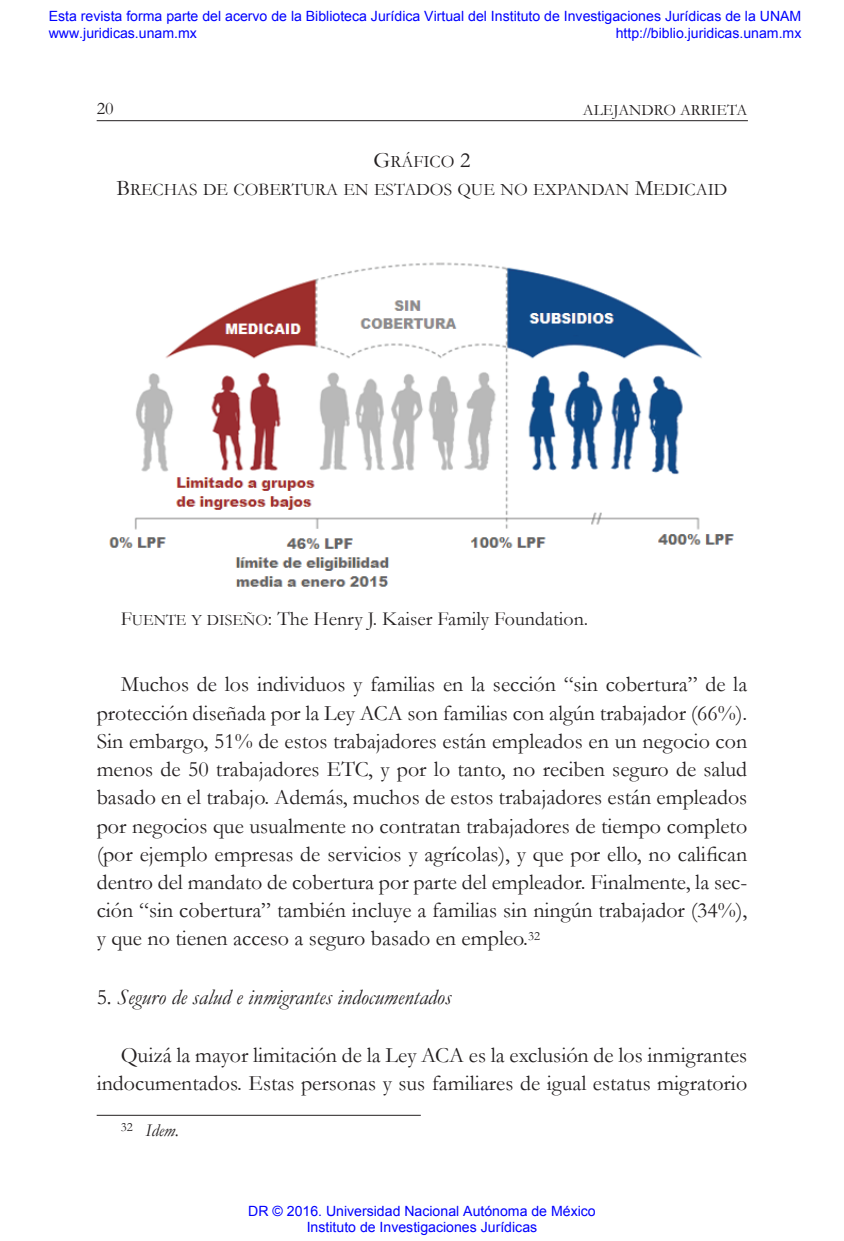
<style>
.page{position:relative;width:844px;height:1241px;background:#fff}
.page>*{position:absolute;margin:0;border:0;box-sizing:border-box;transform-origin:0 0}
.t1{font:22px/28.2px "Garamond";color:#231f20;text-align:justify}
.t2{font:italic 22px "Garamond";color:#231f20}
.t3{font:22px "Garamond SC800";color:#231f20}
.t4{font:20px "Garamond";color:#231f20}
.t5{font:italic 18px "Garamond";color:#231f20}
.t6{font:18px "Garamond";color:#231f20}
.t7{font:17.6px "Garamond SC800";color:#231f20}
.t8{font:16px "Garamond";color:#231f20}
.t9{font:16px "Garamond SC800";color:#231f20}
.t10{font:14.2px/17px "Arial";color:#00f}
.s1{font-size:22px}
.s2{font-family:"Garamond";font-size:20px}
.s3{font-family:"Garamond SC800";font-size:16px}
.s4{font-style:normal}
</style>
<div class="page">
<hr style="left:97px;top:120px;width:651px;height:1px;background:#231f20">
<hr style="left:97px;top:1114px;width:324px;height:1px;background:#231f20">
<img style="left:109px;top:262px;width:625px;height:325px">
<p class="t10" style="left:49px;top:8px;width:754px">Esta revista forma parte del acervo de la Biblioteca Jurídica Virtual del Instituto de Investigaciones Jurídicas de la UNAM www.juridicas.unam.mx</p>
<p class="t10" style="left:615px;top:25px;width:187px">http://biblio.juridicas.unam.mx</p>
<p class="t6" style="left:97px;top:97px;width:18px">20</p>
<p class="t8" style="left:583px;top:99px;width:166px">Alejandro arrieta</p>
<p class="t7" style="left:373px;top:150px;width:51px"><span class="s1">G</span>RÁFICO</p>
<p class="t3" style="left:460px;top:145px;width:12px">2</p>
<p class="t7" style="left:116px;top:178px;width:26px"><span class="s1">B</span>RECHAS</p>
<p class="t7" style="left:203px;top:178px;width:43px">DE COBERT</p>
<p class="t7" style="left:302px;top:178px;width:84px">URAENESTADOS</p>
<p class="t7" style="left:457px;top:178px;width:89px">QUE NO EXPANDAN</p>
<p class="t7" style="left:635px;top:178px;width:30px"><span class="s1">M</span>EDICAID</p>
<p class="t9" style="left:121px;top:609px;width:35px"><span class="s2">F</span>UENTE</p>
<p class="t9" style="left:191px;top:609px;width:26px">Y DISE</p>
<p class="t4" style="left:243px;top:605px;width:347px"><span class="s3">ÑO</span>: The Henry J. Kaiser Family Foundation.</p>
<p class="t1" style="left:97px;top:670px;width:652px;text-indent:24px">Muchos de los individuos y familias en la sección “sin cobertura” de la protección diseñada por la Ley ACA son familias con algún trabajador (66%).<br>Sin embargo, 51% de estos trabajadores están empleados en un negocio con menos de 50 trabajadores ETC, y por lo tanto, no reciben seguro de salud basado en el trabajo. Además, muchos de estos trabajadores están empleados por negocios que usualmente no contratan trabajadores de tiempo completo (por ejemplo empresas de servicios y agrícolas), y que por ello, no califican dentro del mandato de cobertura por parte del empleador. Finalmente, la sec&shy;ción “sin cobertura” también incluye a familias sin ningún trabajador (34%), y que no tienen acceso a seguro basado en empleo.<sup>32</sup></p>
<p class="t2" style="left:97px;top:981px;width:356px"><span class="s4">5</span>. Seguro de salud e inmigrantes indocumentados</p>
<p class="t1" style="left:97px;top:1040px;width:652px;text-align:right">Quizá la mayor limitación de la Ley ACA es la exclusión de los inmigrantes indocumentados. Estas personas y sus familiares de igual estatus migratorio</p>
<p class="t5" style="left:121px;top:1118px;width:60px"><sup>32</sup> Idem.</p>
<p class="t10" style="left:248px;top:1202px;width:349px;text-align:center">DR © 2016. Universidad Nacional Autónoma de México<br>Instituto de Investigaciones Jurídicas</p>
</div>
